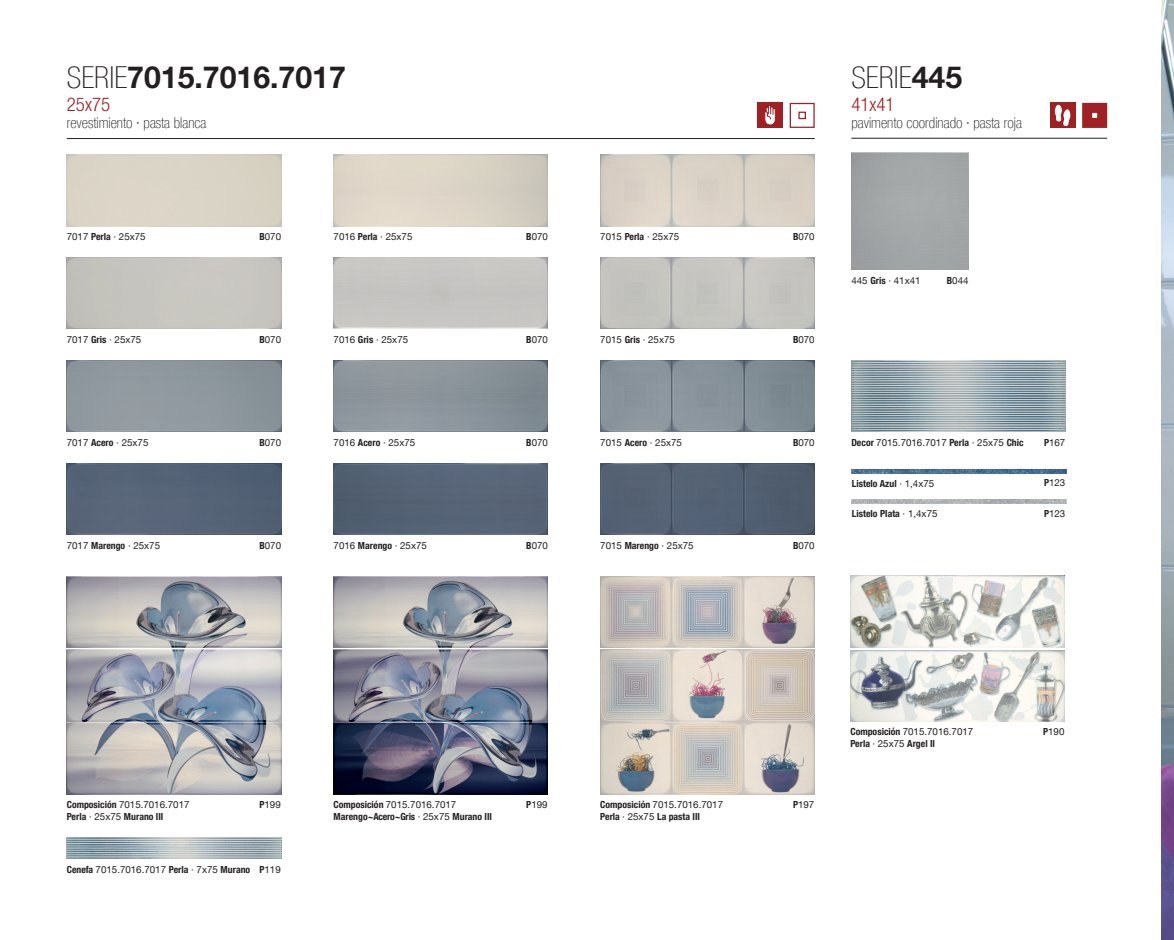
<style>
.page{position:relative;width:1174px;height:940px;background:#fff}
.page>*{position:absolute;margin:0;border:0;box-sizing:border-box;transform-origin:0 0}
.t1{font:700 30.3px "Helvetica Neue LT Com";color:#231f20}
.t2{font:100 condensed 30.3px "Helvetica Neue LT Com";color:#231f20}
.t3{font:300 condensed 18.9px "Helvetica Neue LT Com";color:#9f2124}
.t4{font:100 condensed 15.15px "Helvetica Neue LT Com";color:#231f20}
.t5{font:9.75px "Helvetica Neue LT Com";color:#231f20}
.t6{font:700 condensed 9.75px/11.7px "Helvetica Neue LT Com";color:#231f20}
.s1{font-weight:100;font-stretch:condensed}
.s2{font-weight:700;font-stretch:normal}
.s3{font-weight:700;font-stretch:condensed}
.s4{font-weight:400;font-stretch:normal}
</style>
<div class="page">
<img style="left:1161px;top:0;width:13px;height:940px">
<hr style="left:67px;top:138px;width:747px;height:1px;background:#231f20">
<hr style="left:851px;top:138px;width:256px;height:1px;background:#231f20">
<img style="left:600px;top:360px;width:214px;height:72px">
<img style="left:600px;top:155px;width:214px;height:71px">
<img style="left:600px;top:257px;width:214px;height:72px">
<div style="left:600px;top:463px;width:214px;height:71px;background:#536173"></div>
<img style="left:333px;top:576px;width:215px;height:145px">
<img style="left:333px;top:723px;width:215px;height:71px">
<img style="left:67px;top:576px;width:214px;height:145px">
<img style="left:67px;top:838px;width:214px;height:20px">
<img style="left:67px;top:723px;width:214px;height:71px">
<img style="left:600px;top:723px;width:214px;height:71px">
<img style="left:850px;top:650px;width:214px;height:71px">
<img style="left:600px;top:576px;width:214px;height:145px">
<img style="left:851px;top:360px;width:214px;height:72px">
<div style="left:757px;top:103px;width:25px;height:25px;background:#9f2124"></div>
<svg style="left:764px;top:105px;width:12px;height:20px"></svg>
<div style="left:789px;top:103px;width:25px;height:25px;border:1px solid #9f2124"></div>
<div style="left:798px;top:112px;width:8px;height:7px;border:1px solid #9f2124"></div>
<div style="left:1082px;top:103px;width:25px;height:25px;background:#9f2124;border:1px solid #9f2124"></div>
<div style="left:1091px;top:112px;width:7px;height:7px;background:#fff;border:1px solid #9f2124"></div>
<div style="left:1050px;top:103px;width:25px;height:25px;background:#9f2124"></div>
<svg style="left:1054px;top:105px;width:16px;height:21px"></svg>
<img style="left:333px;top:360px;width:215px;height:72px">
<div style="left:333px;top:257px;width:215px;height:72px;background:#c7c5c3"></div>
<img style="left:333px;top:463px;width:215px;height:71px">
<img style="left:67px;top:360px;width:214px;height:72px">
<div style="left:67px;top:463px;width:214px;height:71px;background:#566377"></div>
<img style="left:850px;top:576px;width:214px;height:72px">
<img style="left:851px;top:469px;width:215px;height:4px">
<img style="left:851px;top:499px;width:215px;height:4px">
<h1 class="t1" style="left:67px;top:58px;width:280px"><span class="s1">SERIE</span>7015.7016.7017</h1>
<h2 class="t3" style="left:67px;top:93px;width:45px">25x75</h2>
<h1 class="t2" style="left:851px;top:60px;width:112px">SERIE<span class="s2">445</span></h1>
<h2 class="t3" style="left:851px;top:93px;width:45px">41x41</h2>
<h3 class="t4" style="left:67px;top:114px;width:141px">revestimiento · pasta blanca</h3>
<h3 class="t4" style="left:851px;top:114px;width:172px">pavimento coordinado · pasta roja</h3>
<p class="t5" style="left:67px;top:231px;width:80px">7017 <span class="s3">Perla</span> · 25x75</p>
<p class="t5" style="left:259px;top:231px;width:23px"><span class="s3">B</span>070</p>
<p class="t5" style="left:333px;top:231px;width:80px">7016 <span class="s3">Perla</span> · 25x75</p>
<p class="t5" style="left:526px;top:231px;width:23px"><span class="s3">B</span>070</p>
<p class="t5" style="left:600px;top:231px;width:80px">7015 <span class="s3">Perla</span> · 25x75</p>
<p class="t5" style="left:793px;top:231px;width:23px"><span class="s3">B</span>070</p>
<p class="t5" style="left:851px;top:274px;width:71px">445 <span class="s3">Gris</span> · 41x41</p>
<p class="t5" style="left:947px;top:274px;width:23px"><span class="s3">B</span>044</p>
<p class="t5" style="left:67px;top:333px;width:76px">7017 <span class="s3">Gris</span> · 25x75</p>
<p class="t5" style="left:259px;top:333px;width:23px"><span class="s3">B</span>070</p>
<p class="t5" style="left:333px;top:333px;width:76px">7016 <span class="s3">Gris</span> · 25x75</p>
<p class="t5" style="left:526px;top:333px;width:23px"><span class="s3">B</span>070</p>
<p class="t5" style="left:600px;top:333px;width:76px">7015 <span class="s3">Gris</span> · 25x75</p>
<p class="t5" style="left:793px;top:333px;width:23px"><span class="s3">B</span>070</p>
<p class="t5" style="left:67px;top:436px;width:83px">7017 <span class="s3">Acero</span> · 25x75</p>
<p class="t5" style="left:259px;top:436px;width:23px"><span class="s3">B</span>070</p>
<p class="t5" style="left:333px;top:436px;width:83px">7016 <span class="s3">Acero</span> · 25x75</p>
<p class="t5" style="left:851px;top:436px;width:174px"><span class="s3">Decor</span> 7015.7016.7017 <span class="s3">Perla</span> · 25x75 <span class="s3">Chic</span></p>
<p class="t5" style="left:600px;top:436px;width:83px">7015 <span class="s3">Acero</span> · 25x75</p>
<p class="t5" style="left:526px;top:436px;width:23px"><span class="s3">B</span>070</p>
<p class="t5" style="left:793px;top:436px;width:23px"><span class="s3">B</span>070</p>
<p class="t6" style="left:852px;top:477px;width:84px">Listelo Azul <span class="s4">· 1,4x75</span></p>
<p class="t6" style="left:852px;top:507px;width:87px">Listelo Plata <span class="s4">· 1,4x75</span></p>
<p class="t5" style="left:1044px;top:436px;width:23px"><span class="s3">P</span>167</p>
<p class="t5" style="left:1044px;top:476px;width:23px"><span class="s3">P</span>123</p>
<p class="t5" style="left:1044px;top:507px;width:23px"><span class="s3">P</span>123</p>
<p class="t5" style="left:67px;top:539px;width:95px">7017 <span class="s3">Marengo</span> · 25x75</p>
<p class="t5" style="left:259px;top:539px;width:23px"><span class="s3">B</span>070</p>
<p class="t5" style="left:333px;top:539px;width:95px">7016 <span class="s3">Marengo</span> · 25x75</p>
<p class="t5" style="left:526px;top:539px;width:23px"><span class="s3">B</span>070</p>
<p class="t5" style="left:600px;top:539px;width:95px">7015 <span class="s3">Marengo</span> · 25x75</p>
<p class="t5" style="left:793px;top:539px;width:23px"><span class="s3">B</span>070</p>
<p class="t6" style="left:67px;top:799px;width:124px">Composición <span class="s4">7015.7016.7017<br></span>Perla <span class="s4">· 25x75</span> Murano III</p>
<p class="t5" style="left:259px;top:799px;width:23px"><span class="s3">P</span>199</p>
<p class="t5" style="left:67px;top:863px;width:185px"><span class="s3">Cenefa</span> 7015.7016.7017 <span class="s3">Perla</span> · 7x75 <span class="s3">Murano</span></p>
<p class="t5" style="left:259px;top:863px;width:23px"><span class="s3">P</span>119</p>
<p class="t6" style="left:333px;top:799px;width:160px">Composición <span class="s4">7015.7016.7017<br></span>Marengo~Acero~Gris <span class="s4">· 25x75</span> Murano III</p>
<p class="t5" style="left:526px;top:799px;width:23px"><span class="s3">P</span>199</p>
<p class="t6" style="left:600px;top:799px;width:124px">Composición <span class="s4">7015.7016.7017<br></span>Perla <span class="s4">· 25x75</span> La pasta III</p>
<p class="t5" style="left:793px;top:799px;width:23px"><span class="s3">P</span>197</p>
<p class="t6" style="left:850px;top:726px;width:124px">Composición <span class="s4">7015.7016.7017<br></span>Perla <span class="s4">· 25x75</span> Argel II</p>
<p class="t5" style="left:1043px;top:725px;width:23px"><span class="s3">P</span>190</p>
</div>
